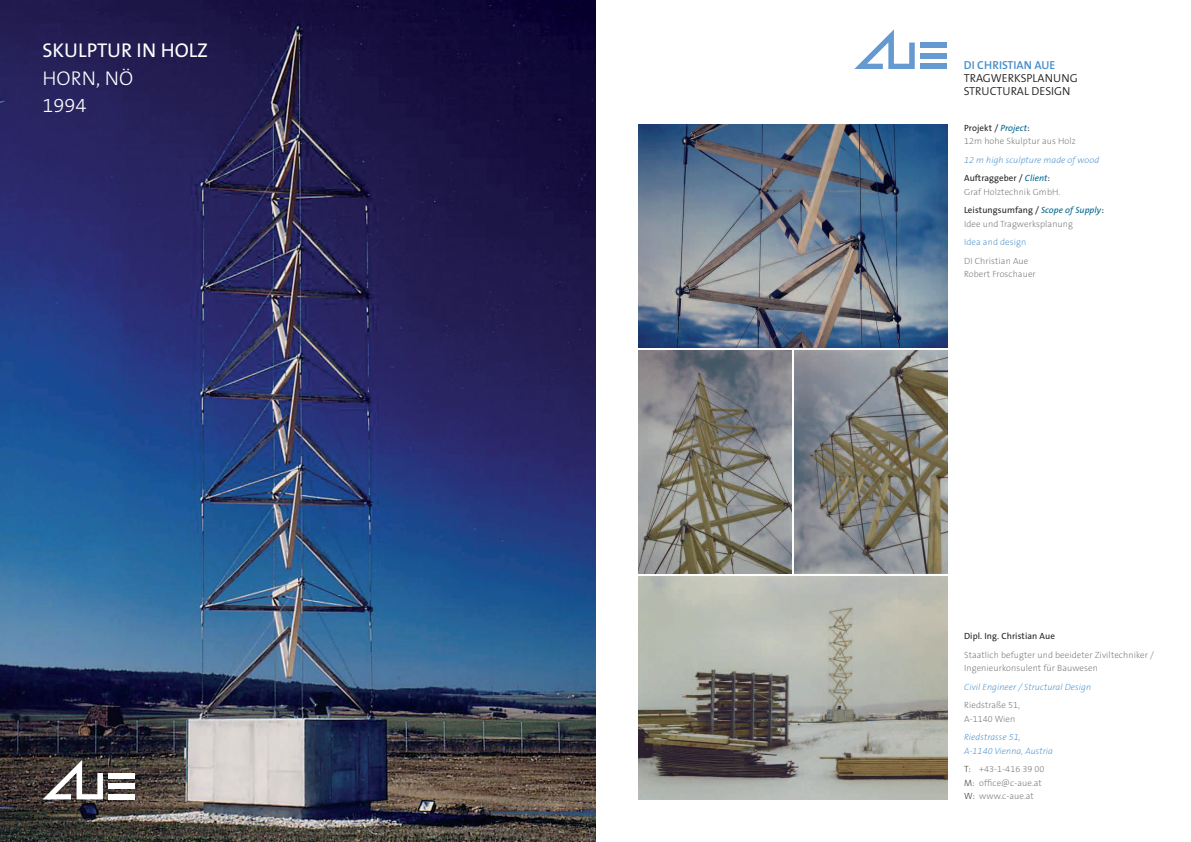
<style>
.page{position:relative;width:1191px;height:842px;background:#fff}
.page>*{position:absolute;margin:0;border:0;box-sizing:border-box;transform-origin:0 0}
.t1{font:20px "The Sans B5 Plain";color:#fff}
.t2{font:300 20px "The Sans B3";color:#fff}
.t3{font:300 11.6px "The Sans B4";color:#231f20}
.t4{font:600 11.6px "The Sans B6";color:#448dcb}
.t5{font:200 9px/13.5px "The Sans B2";letter-spacing:.01em;color:#6c6d70}
.t6{font:italic 200 9px "The Sans B2";letter-spacing:.01em;color:#448dcb}
.t7{font:9px "The Sans B5 Plain";letter-spacing:.01em;color:#231f20}
.t8{font:200 9px "The Sans B2";letter-spacing:.01em;color:#448dcb}
.s1{font-style:italic;color:#01658a}
.s2{color:#231f20}
</style>
<div class="page">
<div style="left:920px;top:43px;width:27px;height:5px;background:#6599d1"></div>
<div style="left:920px;top:64px;width:27px;height:5px;background:#6599d1"></div>
<div style="left:920px;top:53px;width:27px;height:5px;background:#6599d1"></div>
<svg style="left:854px;top:29px;width:60px;height:40px"></svg>
<img style="left:638px;top:124px;width:309px;height:223px">
<img style="left:638px;top:350px;width:153px;height:223px">
<img style="left:638px;top:576px;width:309px;height:223px">
<img style="left:0;top:0;width:595px;height:842px">
<div style="left:108px;top:773px;width:27px;height:5px;background:#fff"></div>
<div style="left:108px;top:794px;width:27px;height:5px;background:#fff"></div>
<div style="left:108px;top:783px;width:27px;height:6px;background:#fff"></div>
<svg style="left:43px;top:760px;width:60px;height:39px"></svg>
<img style="left:794px;top:350px;width:153px;height:223px">
<p class="t1" style="left:43px;top:40px;width:167px">SKULPTUR IN HOLZ</p>
<p class="t2" style="left:43px;top:68px;width:92px">HORN, NÖ</p>
<p class="t2" style="left:43px;top:95px;width:45px">1994</p>
<p class="t4" style="left:963px;top:59px;width:93px">DI CHRISTIAN AUE</p>
<p class="t3" style="left:963px;top:72px;width:115px">TRAGWERKSPLANUNG</p>
<p class="t3" style="left:963px;top:85px;width:108px">STRUCTURAL DESIGN</p>
<p class="t7" style="left:964px;top:123px;width:67px">Projekt / <span class="s1">Project</span>:</p>
<p class="t5" style="left:964px;top:135px;width:113px">12m hohe Skulptur aus Holz</p>
<p class="t6" style="left:964px;top:155px;width:137px">12 m high sculpture made of wood</p>
<p class="t7" style="left:964px;top:173px;width:88px">Auftraggeber / <span class="s1">Client</span>:</p>
<p class="t5" style="left:964px;top:185px;width:98px">Graf Holztechnik GmbH.</p>
<p class="t7" style="left:964px;top:205px;width:141px">Leistungsumfang / <span class="s1">Scope of Supply</span>:</p>
<p class="t5" style="left:964px;top:217px;width:110px">Idee und Tragwerksplanung</p>
<p class="t8" style="left:964px;top:238px;width:64px">Idea and design</p>
<p class="t5" style="left:964px;top:254px;width:66px">DI Christian Aue</p>
<p class="t5" style="left:964px;top:268px;width:73px">Robert Froschauer</p>
<p class="t7" style="left:964px;top:632px;width:92px">Dipl. Ing. Christian Aue</p>
<p class="t5" style="left:964px;top:648px;width:191px">Staatlich befugter und beeideter Ziviltechniker /<br>Ingenieurkonsulent für Bauwesen</p>
<p class="t6" style="left:964px;top:682px;width:128px">Civil Engineer / Structural Design</p>
<p class="t5" style="left:964px;top:699px;width:57px">Riedstraße 51,</p>
<p class="t5" style="left:964px;top:712px;width:53px">A-1140 Wien</p>
<p class="t6" style="left:964px;top:733px;width:58px">Riedstrasse 51,</p>
<p class="t6" style="left:964px;top:746px;width:90px">A-1140 Vienna, Austria</p>
<p class="t5" style="left:964px;top:763px;width:82px"><span class="s2">T:</span> +43-1-416 39 00</p>
<p class="t5" style="left:964px;top:776px;width:79px"><span class="s2">M:</span> office@c-aue.at</p>
<p class="t5" style="left:964px;top:790px;width:71px"><span class="s2">W:</span> www.c-aue.at</p>
</div>
